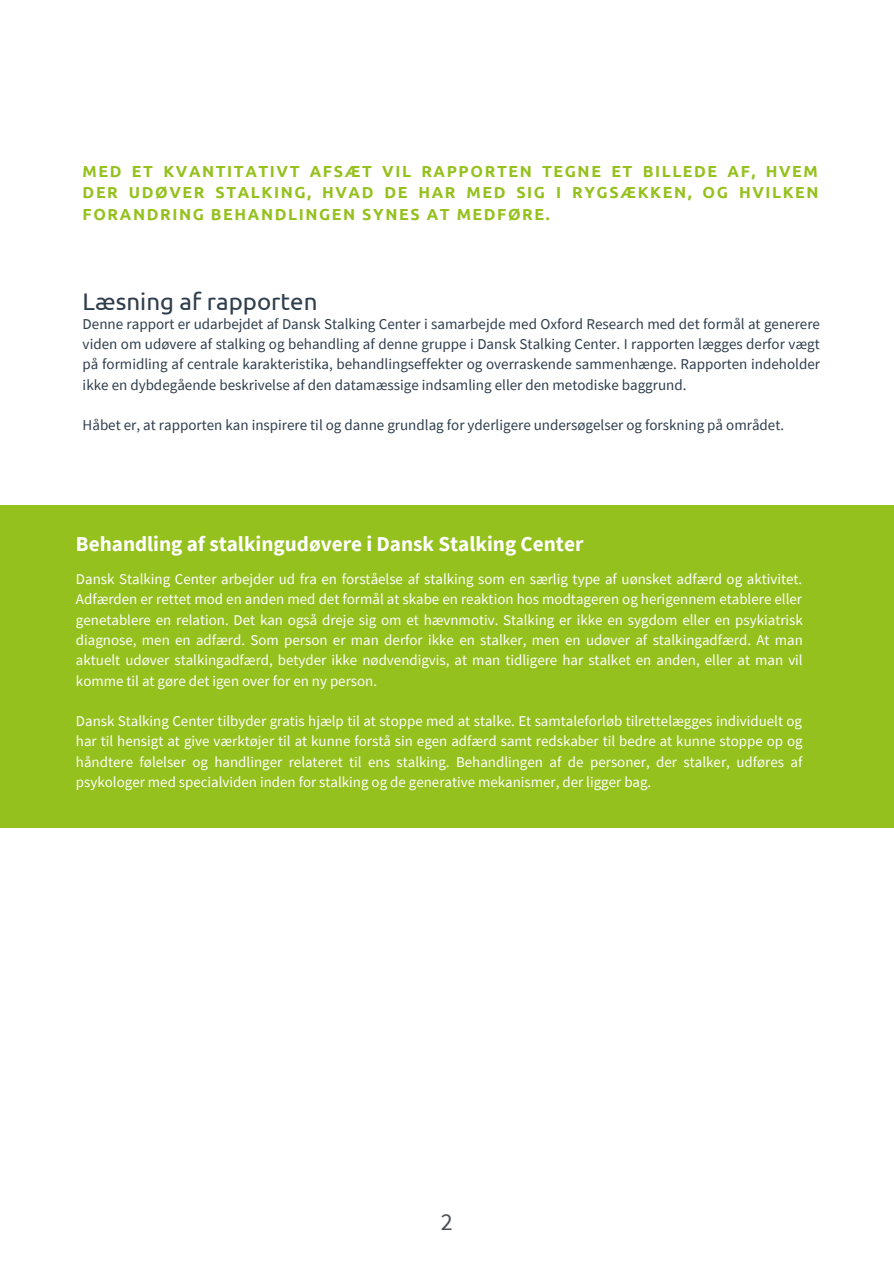
<style>
.page{position:relative;width:894px;height:1264px;background:#fff}
.page>*{position:absolute;margin:0;border:0;box-sizing:border-box;transform-origin:0 0}
.t1{font:24px "Ubuntu";color:#2f3d4c}
.t2{font:24px "Source Sans Pro";color:#494f56}
.t3{font:700 21.15px "Source Sans Pro";color:#fff}
.t4{font:700 16.05px/21.5px "Ubuntu";letter-spacing:.1em;color:#95c11e;text-align:justify}
.t5{font:15px/20.2px "Source Sans Pro";color:#2f3d4c;text-align:justify}
.t6{font:14.85px/20.2px "Source Sans Pro";color:#fff;text-align:justify}
</style>
<div class="page">
<div style="left:0;top:505px;width:893px;height:322px;background:#95c11e"></div>
<p class="t4" style="left:83px;top:160px;width:737px">MED ET KVANTITATIVT AFSÆT VIL RAPPORTEN TEGNE ET BILLEDE AF, HVEM DER UDØVER STALKING, HVAD DE HAR MED SIG I RYGSÆKKEN, OG HVILKEN FORANDRING BEHANDLINGEN SYNES AT MEDFØRE.</p>
<p class="t1" style="left:83px;top:287px;width:236px">Læsning af rapporten</p>
<p class="t5" style="left:83px;top:313px;width:738px">Denne rapport er udarbejdet af Dansk Stalking Center i samarbejde med Oxford Research med det formål at generere viden om udøvere af stalking og behandling af denne gruppe i Dansk Stalking Center. I rapporten lægges derfor vægt på formidling af centrale karakteristika, behandlingseffekter og overraskende sammenhænge. Rapporten indeholder ikke en dybdegående beskrivelse af den datamæssige indsamling eller den metodiske baggrund.</p>
<p class="t5" style="left:83px;top:415px;width:702px">Håbet er, at rapporten kan inspirere til og danne grundlag for yderligere undersøgelser og forskning på området.</p>
<p class="t3" style="left:76px;top:530px;width:509px">Behandling af stalkingudøvere i Dansk Stalking Center</p>
<p class="t6" style="left:76px;top:568px;width:728px">Dansk Stalking Center arbejder ud fra en forståelse af stalking som en særlig type af uønsket adfærd og aktivitet.<br>Adfærden er rettet mod en anden med det formål at skabe en reaktion hos modtageren og herigennem etablere eller genetablere en relation. Det kan også dreje sig om et hævnmotiv. Stalking er ikke en sygdom eller en psykiatrisk diagnose, men en adfærd. Som person er man derfor ikke en stalker, men en udøver af stalkingadfærd. At man aktuelt udøver stalkingadfærd, betyder ikke nødvendigvis, at man tidligere har stalket en anden, eller at man vil komme til at gøre det igen over for en ny person.</p>
<p class="t6" style="left:76px;top:710px;width:728px">Dansk Stalking Center tilbyder gratis hjælp til at stoppe med at stalke. Et samtaleforløb tilrettelægges individuelt og har til hensigt at give værktøjer til at kunne forstå sin egen adfærd samt redskaber til bedre at kunne stoppe op og håndtere følelser og handlinger relateret til ens stalking. Behandlingen af de personer, der stalker, udføres af psykologer med specialviden inden for stalking og de generative mekanismer, der ligger bag.</p>
<p class="t2" style="left:440px;top:1205px;width:13px">2</p>
</div>
